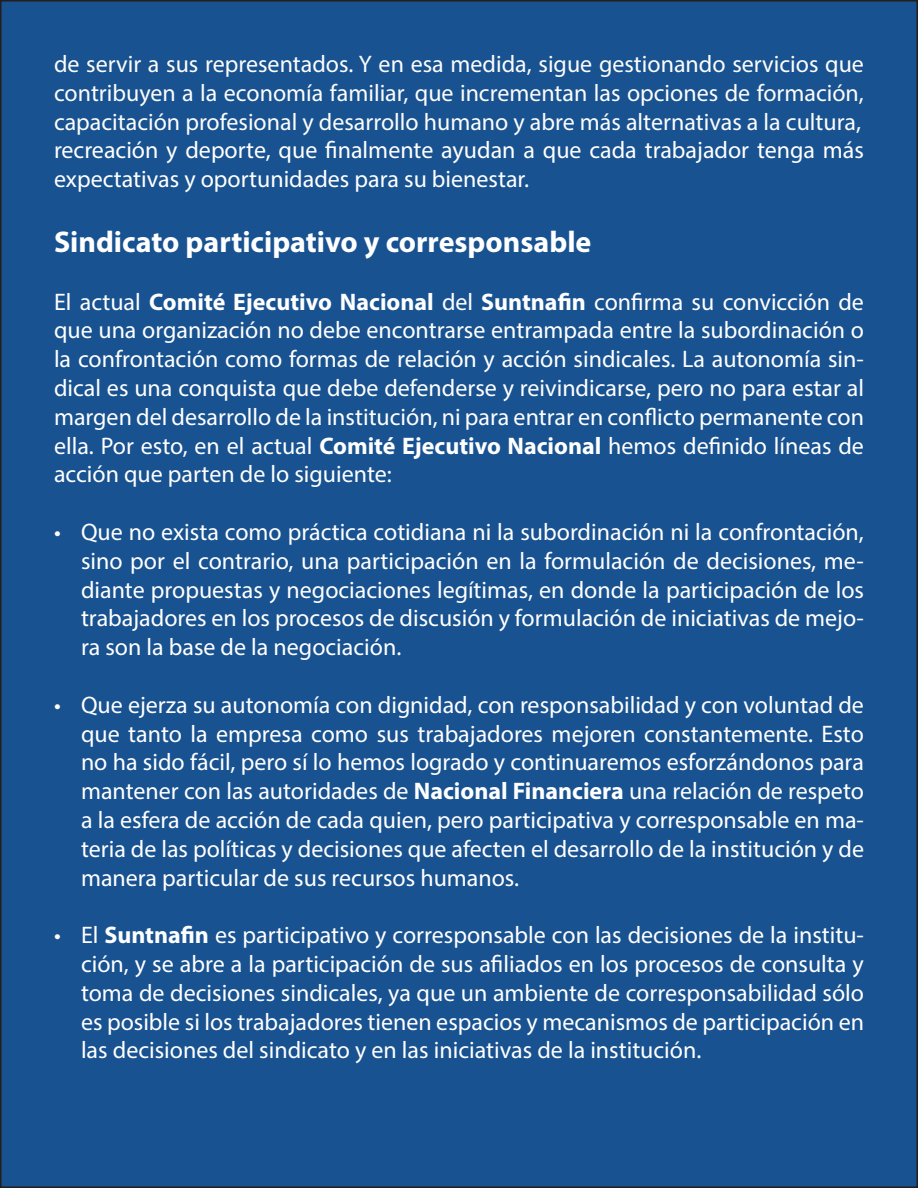
<style>
.page{position:relative;width:918px;height:1188px;background:#fff}
.page>*{position:absolute;margin:0;border:0;box-sizing:border-box;transform-origin:0 0}
.t1{font:700 30px "Myriad Pro";color:#fff}
.t2{font:24px/28.8px "Myriad Pro";color:#fff;text-align:justify}
.t3{font:24px/28.8px "Myriad Pro";color:#fcfcfc;text-align:justify}
.s1{font-weight:700}
</style>
<div class="page">
<div style="left:1px;top:1px;width:916px;height:1186px;background:#185290"></div>
<p class="t3" style="left:54px;top:49px;width:811px">de servir a sus representados. Y en esa medida, sigue gestionando servicios que contribuyen a la economía familiar, que incrementan las opciones de formación, capacitación profesional y desarrollo humano y abre más alternativas a la cultura,</p>
<p class="t2" style="left:54px;top:136px;width:812px">recreación y deporte, que finalmente ayudan a que cada trabajador tenga más expectativas y oportunidades para su bienestar.</p>
<p class="t1" style="left:54px;top:222px;width:539px">Sindicato participativo y corresponsable</p>
<p class="t2" style="left:54px;top:287px;width:812px">El actual <span class="s1">Comité Ejecutivo Nacional</span> del <span class="s1">Suntnafin</span> confirma su convicción de que una organización no debe encontrarse entrampada entre la subordinación o la confrontación como formas de relación y acción sindicales. La autonomía sin&shy;dical es una conquista que debe defenderse y reivindicarse, pero no para estar al margen del desarrollo de la institución, ni para entrar en conflicto permanente con ella. Por esto, en el actual <span class="s1">Comité Ejecutivo Nacional</span> hemos definido líneas de acción que parten de lo siguiente:</p>
<p class="t2" style="left:81px;top:517px;width:785px;text-indent:-27px">• Que no exista como práctica cotidiana ni la subordinación ni la confrontación, sino por el contrario, una participación en la formulación de decisiones, me&shy;diante propuestas y negociaciones legítimas, en donde la participación de los trabajadores en los procesos de discusión y formulación de iniciativas de mejo&shy;ra son la base de la negociación.</p>
<p class="t2" style="left:81px;top:690px;width:785px;text-indent:-27px">• Que ejerza su autonomía con dignidad, con responsabilidad y con voluntad de que tanto la empresa como sus trabajadores mejoren constantemente. Esto no ha sido fácil, pero sí lo hemos logrado y continuaremos esforzándonos para mantener con las autoridades de <span class="s1">Nacional Financiera</span> una relación de respeto a la esfera de acción de cada quien, pero participativa y corresponsable en ma&shy;teria de las políticas y decisiones que afecten el desarrollo de la institución y de manera particular de sus recursos humanos.</p>
<p class="t2" style="left:81px;top:920px;width:785px;text-indent:-27px">• El <span class="s1">Suntnafin</span> es participativo y corresponsable con las decisiones de la institu&shy;ción, y se abre a la participación de sus afiliados en los procesos de consulta y toma de decisiones sindicales, ya que un ambiente de corresponsabilidad sólo es posible si los trabajadores tienen espacios y mecanismos de participación en las decisiones del sindicato y en las iniciativas de la institución.</p>
</div>
